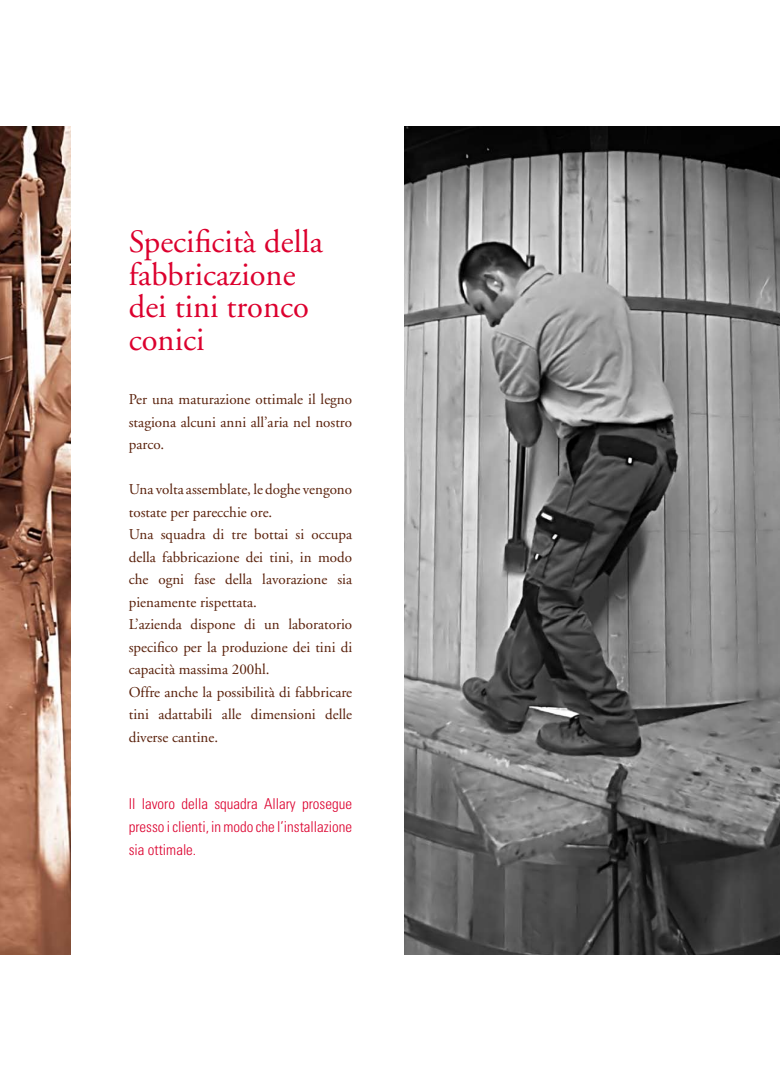
<style>
.page{position:relative;width:780px;height:1081px;background:#fff}
.page>*{position:absolute;margin:0;border:0;box-sizing:border-box;transform-origin:0 0}
.t1{font:32.5px/32.5px "Adobe Garamond";color:#dc002e}
.t2{font:15px/22.5px "Adobe Garamond";color:#59200a;text-align:justify}
.t3{font:300 condensed 15px/22.5px "Univers";color:#dc002e;text-align:justify}
</style>
<div class="page">
<img style="left:0;top:127px;width:71px;height:828px">
<img style="left:404px;top:127px;width:376px;height:828px">
<h1 class="t1" style="left:129px;top:226px;width:195px">Specificità della fabbricazione dei tini tronco conici</h1>
<p class="t2" style="left:129px;top:389px;width:225px">Per una maturazione ottimale il legno stagiona alcuni anni all’aria nel nostro parco.</p>
<p class="t2" style="left:129px;top:479px;width:225px;text-align:left">Una volta assemblate, le doghe vengono tostate per parecchie ore.<br>Una squadra di tre bottai si occupa della fabbricazione dei tini, in modo che ogni fase della lavorazione sia pienamente rispettata.<br>L’azienda dispone di un laboratorio specifico per la produzione dei tini di capacità massima 200hl.<br>Offre anche la possibilità di fabbricare tini adattabili alle dimensioni delle diverse cantine.</p>
<p class="t3" style="left:129px;top:793px;width:225px">Il lavoro della squadra Allary prosegue presso i clienti, in modo che l’installazione sia ottimale.</p>
</div>
